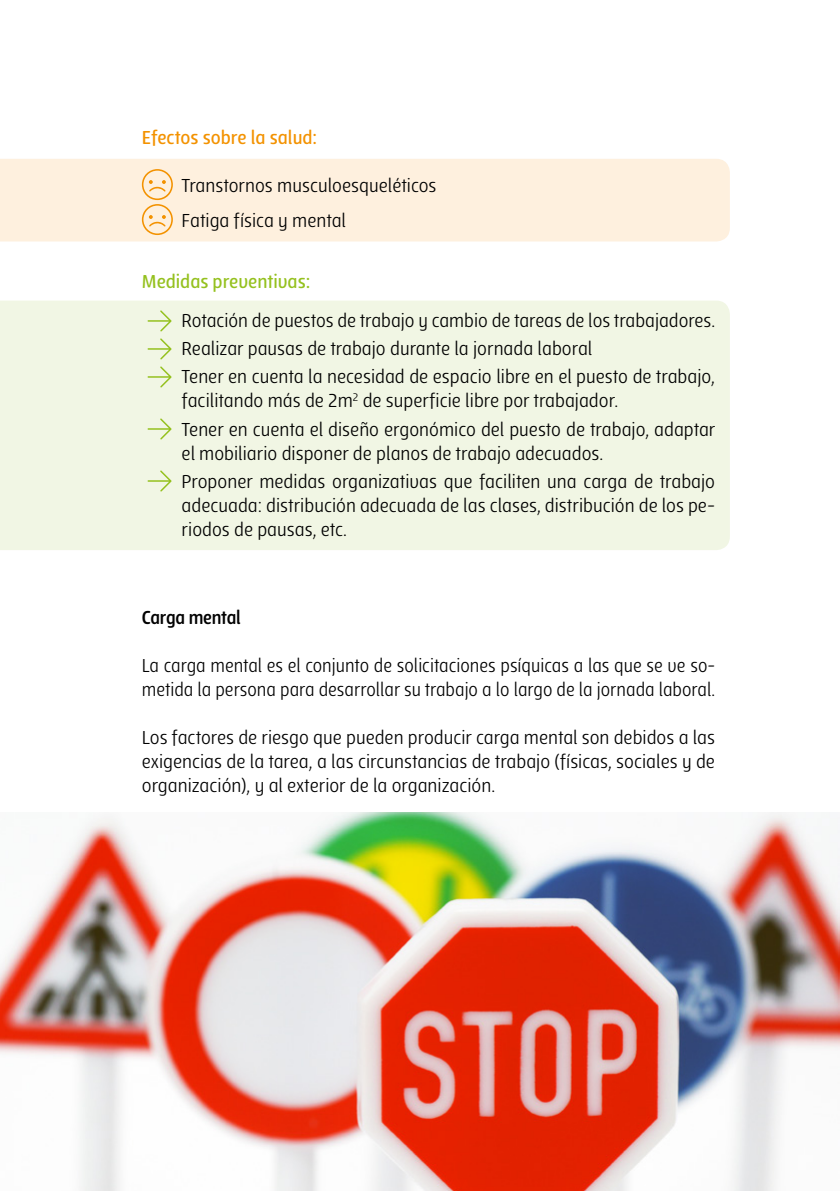
<style>
.page{position:relative;width:840px;height:1191px;background:#fff}
.page>*{position:absolute;margin:0;border:0;box-sizing:border-box;transform-origin:0 0}
.t1{font:20px/28px "Lolita";color:#000}
.t2{font:20px/24px "Lolita";color:#000;scale:.96 1}
.t3{font:600 20px "Lolita";color:#f39200}
.t4{font:600 20px "Lolita";color:#95c11f}
.t5{font:700 20px "Lolita";letter-spacing:-.01em;color:#000;scale:.95 1}
</style>
<div class="page">
<div style="left:0;top:159px;width:729px;height:82px;background:#fef0de"></div>
<div style="left:0;top:300px;width:729px;height:250px;background:#f1f6e4"></div>
<svg style="left:142px;top:169px;width:31px;height:66px;background:#fbddb3"></svg>
<svg style="left:147px;top:310px;width:24px;height:21px"></svg>
<svg style="left:147px;top:338px;width:24px;height:21px"></svg>
<svg style="left:147px;top:366px;width:24px;height:21px"></svg>
<svg style="left:147px;top:418px;width:24px;height:21px"></svg>
<svg style="left:147px;top:470px;width:24px;height:21px"></svg>
<img style="left:0;top:813px;width:839px;height:378px">
<p class="t3" style="left:142px;top:126px;width:177px">Efectos sobre la salud:</p>
<p class="t1" style="left:181px;top:168px;width:256px;line-height:35px">Transtornos musculoesqueléticos<br>Fatiga física y mental</p>
<p class="t4" style="left:142px;top:270px;width:170px">Medidas preventivas:</p>
<p class="t1" style="left:181px;top:306px;width:534px">Rotación de puestos de trabajo y cambio de tareas de los trabajadores.<br>Realizar pausas de trabajo durante la jornada laboral<br>Tener en cuenta la necesidad de espacio libre en el puesto de trabajo,</p>
<p class="t1" style="left:181px;top:386px;width:535px">facilitando más de 2m<sup>2</sup> de superficie libre por trabajador.<br>Tener en cuenta el diseño ergonómico del puesto de trabajo, adaptar</p>
<p class="t1" style="left:181px;top:438px;width:534px">el mobiliario disponer de planos de trabajo adecuados.<br>Proponer medidas organizativas que faciliten una carga de trabajo</p>
<p class="t1" style="left:181px;top:492px;width:534px;line-height:24px">adecuada: distribución adecuada de las clases, distribución de los pe&shy;riodos de pausas, etc.</p>
<p class="t5" style="left:142px;top:606px;width:106px">Carga mental</p>
<p class="t2" style="left:142px;top:653px;width:598px">La carga mental es el conjunto de solicitaciones psíquicas a las que se ve so&shy;metida la persona para desarrollar su trabajo a lo largo de la jornada laboral.</p>
<p class="t1" style="left:142px;top:725px;width:574px;line-height:24px;text-align:justify">Los factores de riesgo que pueden producir carga mental son debidos a las exigencias de la tarea, a las circunstancias de trabajo (físicas, sociales y de organización), y al exterior de la organización.</p>
</div>
